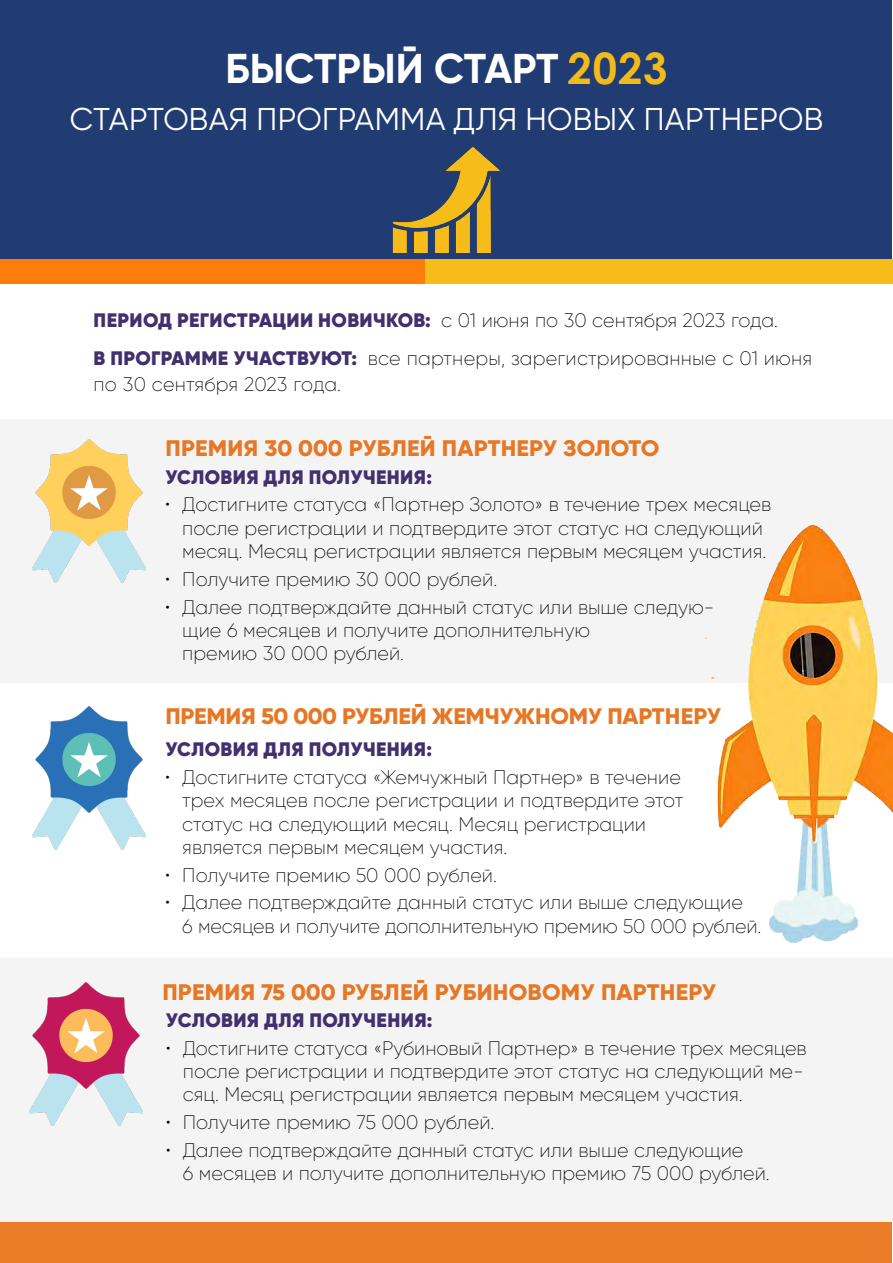
<style>
.page{position:relative;width:893px;height:1263px;background:#fff}
.page>*{position:absolute;margin:0;border:0;box-sizing:border-box;transform-origin:0 0}
.t1{font:700 41.55px "Gilroy";color:#fff}
.t2{font:31.5px "Gilroy";letter-spacing:.01em;color:#fff}
.t3{font:800 22.5px "Gilroy";color:#e57725;scale:1.05 1}
.t4{font:200 19.5px/23.4px "Gilroy";color:#000}
.t5{font:900 19.5px "Gilroy";letter-spacing:.02em;color:#41306e}
.s1{font-family:"Century Gothic";font-size:43.5px;color:#f3bb19}
.s2{font-weight:900;color:#41306e}
</style>
<div class="page">
<div style="left:1px;top:419px;width:892px;height:264px;background:#f4f4f4"></div>
<div style="left:1px;top:958px;width:892px;height:263px;background:#f4f4f4"></div>
<div style="left:1px;top:1222px;width:891px;height:41px;background:#eb7d28"></div>
<div style="left:1px;top:0;width:891px;height:283px;background:#203c72"></div>
<img style="left:392px;top:146px;width:109px;height:107px">
<div style="left:425px;top:259px;width:468px;height:25px;background:#f6bd1a"></div>
<div style="left:1px;top:259px;width:424px;height:25px;background:#fd7d0c"></div>
<img style="left:33px;top:439px;width:112px;height:143px">
<img style="left:33px;top:707px;width:112px;height:143px">
<img style="left:30px;top:983px;width:113px;height:143px">
<img style="left:705px;top:503px;width:188px;height:440px">
<p class="t1" style="left:225px;top:43px;width:444px">БЫСТРЫЙ СТАРТ <span class="s1">2023</span></p>
<p class="t2" style="left:70px;top:100px;width:755px">СТАРТОВАЯ ПРОГРАММА ДЛЯ НОВЫХ ПАРТНЕРОВ</p>
<p class="t4" style="left:94px;top:308px;width:686px"><span class="s2">ПЕРИОД РЕГИСТРАЦИИ НОВИЧКОВ:</span> с 01 июня по 30 сентября 2023 года.</p>
<p class="t4" style="left:94px;top:346px;width:720px;line-height:25.5px"><span class="s2">В ПРОГРАММЕ УЧАСТВУЮТ:</span> все партнеры, зарегистрированные с 01 июня по 30 сентября 2023 года.</p>
<p class="t3" style="left:165px;top:434px;width:472px">ПРЕМИЯ 30 000 РУБЛЕЙ ПАРТНЕРУ ЗОЛОТО</p>
<p class="t5" style="left:165px;top:464px;width:268px">УСЛОВИЯ ДЛЯ ПОЛУЧЕНИЯ:</p>
<p class="t4" style="left:182px;top:493px;width:590px;text-indent:-17px">• Достигните статуса «Партнер Золото» в течение трех месяцев после регистрации и подтвердите этот статус на следующий месяц. Месяц регистрации является первым месяцем участия.</p>
<p class="t4" style="left:165px;top:567px;width:333px">• Получите премию 30 000 рублей.</p>
<p class="t4" style="left:182px;top:595px;width:534px;text-indent:-17px">• Далее подтверждайте данный статус или выше следую&shy;щие 6 месяцев и получите дополнительную<br>премию 30 000 рублей.</p>
<p class="t3" style="left:165px;top:702px;width:531px">ПРЕМИЯ 50 000 РУБЛЕЙ ЖЕМЧУЖНОМУ ПАРТНЕРУ</p>
<p class="t5" style="left:165px;top:737px;width:268px">УСЛОВИЯ ДЛЯ ПОЛУЧЕНИЯ:</p>
<p class="t4" style="left:182px;top:765px;width:503px;text-indent:-17px">• Достигните статуса «Жемчужный Партнер» в течение трех месяцев после регистрации и подтвердите этот статус на следующий месяц. Месяц регистрации является первым месяцем участия.</p>
<p class="t4" style="left:165px;top:863px;width:333px">• Получите премию 50 000 рублей.</p>
<p class="t4" style="left:182px;top:890px;width:581px;text-indent:-17px">• Далее подтверждайте данный статус или выше следующие<br>6 месяцев и получите дополнительную премию 50 000 рублей.</p>
<p class="t3" style="left:162px;top:977px;width:529px">ПРЕМИЯ 75 000 РУБЛЕЙ РУБИНОВОМУ ПАРТНЕРУ</p>
<p class="t5" style="left:166px;top:1008px;width:268px">УСЛОВИЯ ДЛЯ ПОЛУЧЕНИЯ:</p>
<p class="t4" style="left:183px;top:1036px;width:625px;text-indent:-17px">• Достигните статуса «Рубиновый Партнер» в течение трех месяцев после регистрации и подтвердите этот статус на следующий ме&shy;сяц. Месяц регистрации является первым месяцем участия.</p>
<p class="t4" style="left:166px;top:1110px;width:330px">• Получите премию 75 000 рублей.</p>
<p class="t4" style="left:183px;top:1138px;width:588px;text-indent:-17px">• Далее подтверждайте данный статус или выше следующие<br>6 месяцев и получите дополнительную премию 75 000 рублей.</p>
</div>
